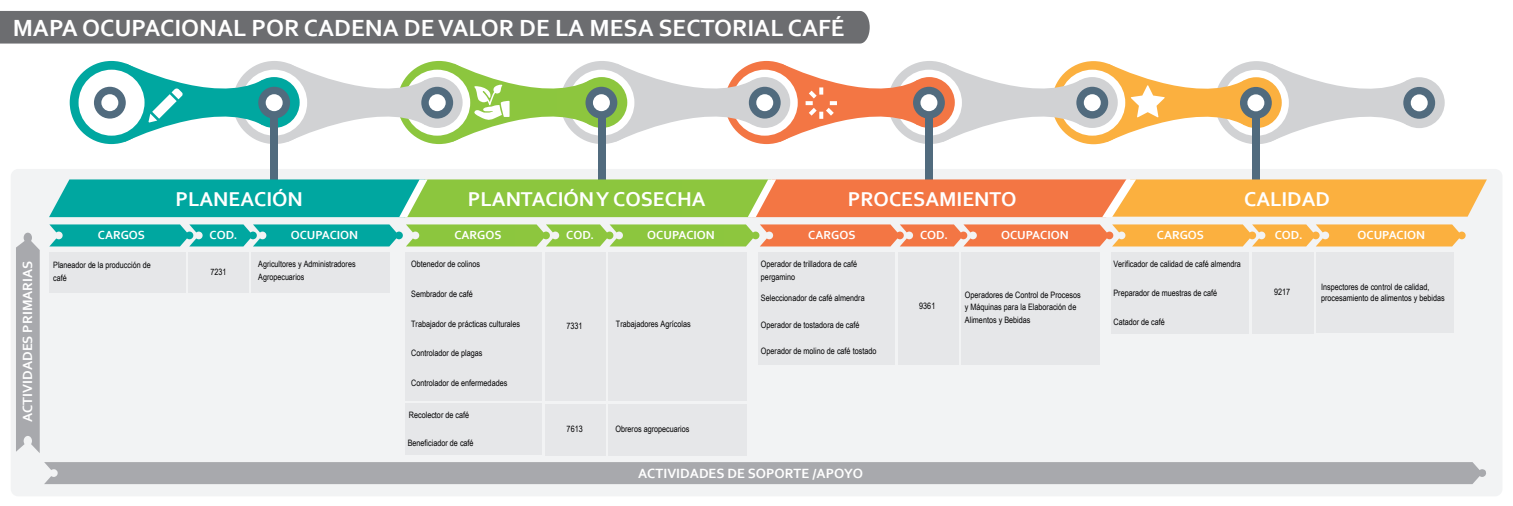
<style>
.page{position:relative;width:1513px;height:506px;background:#fff}
.page>*{position:absolute;margin:0;border:0;box-sizing:border-box;transform-origin:0 0}
.t1{font:700 24.5px "Corbel";color:#fff}
.t2{font:700 21px "Corbel";color:#fff}
.t3{font:700 14px "Corbel";color:#fff}
.t4{font:700 12.25px "Corbel";color:#fff}
.t5{font:8.84px/12.6px "Arial Narrow";color:#000001}
.t6{font:8.75px/12.6px "Arial Narrow";color:#000001}
</style>
<div class="page">
<div style="left:11px;top:169px;width:1491px;height:327px;background:#f2f3f4;border-radius:7px"></div>
<div style="left:897px;top:252px;width:61px;height:113px;background:#e6e7e9"></div>
<div style="left:757px;top:252px;width:137px;height:113px;background:#e6e7e9"></div>
<div style="left:961px;top:252px;width:138px;height:113px;background:#e6e7e9"></div>
<div style="left:545px;top:252px;width:60px;height:149px;background:#e6e7e9"></div>
<div style="left:405px;top:252px;width:136px;height:149px;background:#e6e7e9"></div>
<div style="left:608px;top:252px;width:139px;height:149px;background:#e6e7e9"></div>
<div style="left:1251px;top:252px;width:62px;height:81px;background:#e6e7e9"></div>
<div style="left:1110px;top:252px;width:138px;height:81px;background:#e6e7e9"></div>
<div style="left:1316px;top:253px;width:137px;height:80px;background:#e6e7e9"></div>
<div style="left:188px;top:252px;width:60px;height:41px;background:#e6e7e9"></div>
<div style="left:49px;top:252px;width:136px;height:41px;background:#e6e7e9"></div>
<div style="left:252px;top:252px;width:138px;height:41px;background:#e6e7e9"></div>
<div style="left:545px;top:404px;width:60px;height:51px;background:#e6e7e9"></div>
<div style="left:405px;top:403px;width:136px;height:52px;background:#e6e7e9"></div>
<div style="left:608px;top:404px;width:139px;height:51px;background:#e6e7e9"></div>
<svg style="left:49px;top:224px;width:1416px;height:22px;background:#a7ad69"></svg>
<div style="left:44px;top:462px;width:1442px;height:22px;background:#a8a9ad"></div>
<div style="left:1252px;top:114px;width:7px;height:84px;background:#516b7e"></div>
<div style="left:0;top:11px;width:869px;height:33px;background:#6c6d70"></div>
<div style="left:925px;top:114px;width:8px;height:83px;background:#516b7e"></div>
<div style="left:598px;top:114px;width:7px;height:83px;background:#516b7e"></div>
<div style="left:270px;top:114px;width:8px;height:83px;background:#516b7e"></div>
<svg style="left:49px;top:179px;width:1437px;height:38px;background:#a2a85f"></svg>
<svg style="left:16px;top:233px;width:24px;height:220px;background:#aeafb3"></svg>
<svg style="left:70px;top:61px;width:1374px;height:83px"></svg>
<h1 class="t1" style="left:13px;top:13px;width:833px">MAPA OCUPACIONAL POR CADENA DE VALOR DE LA MESA SECTORIAL CAFÉ</h1>
<h3 class="t3" style="left:19px;top:422px;width:163px;rotate:-90deg">ACTIVIDADES PRIMARIAS</h3>
<h2 class="t2" style="left:175px;top:186px;width:129px">PLANEACIÓN</h2>
<h2 class="t2" style="left:468px;top:186px;width:239px">PLANTACIÓN Y COSECHA</h2>
<h2 class="t2" style="left:847px;top:186px;width:170px">PROCESAMIENTO</h2>
<h2 class="t2" style="left:1243px;top:186px;width:87px">CALIDAD</h2>
<h3 class="t4" style="left:98px;top:227px;width:49px">CARGOS</h3>
<h3 class="t4" style="left:210px;top:227px;width:29px">COD.</h3>
<h3 class="t4" style="left:290px;top:227px;width:69px">OCUPACION</h3>
<h3 class="t4" style="left:454px;top:227px;width:49px">CARGOS</h3>
<h3 class="t4" style="left:566px;top:227px;width:29px">COD.</h3>
<h3 class="t4" style="left:647px;top:227px;width:69px">OCUPACION</h3>
<h3 class="t4" style="left:808px;top:227px;width:49px">CARGOS</h3>
<h3 class="t4" style="left:920px;top:227px;width:29px">COD.</h3>
<h3 class="t4" style="left:1001px;top:227px;width:69px">OCUPACION</h3>
<h3 class="t4" style="left:1156px;top:228px;width:49px">CARGOS</h3>
<h3 class="t4" style="left:1274px;top:227px;width:29px">COD.</h3>
<h3 class="t4" style="left:1357px;top:227px;width:69px">OCUPACION</h3>
<p class="t6" style="left:53px;top:258px;width:99px">Planeador de la producción de café</p>
<p class="t6" style="left:210px;top:265px;width:17px">7231</p>
<p class="t6" style="left:258px;top:257px;width:99px">Agricultores y Administradores<br>Agropecuarios</p>
<p class="t5" style="left:411px;top:257px;width:70px">Obtenedor de colinos</p>
<p class="t5" style="left:411px;top:287px;width:63px">Sembrador de café</p>
<p class="t5" style="left:411px;top:317px;width:110px">Trabajador de prácticas culturales</p>
<p class="t5" style="left:411px;top:346px;width:73px">Controlador de plagas</p>
<p class="t5" style="left:411px;top:376px;width:98px">Controlador de enfermedades</p>
<p class="t5" style="left:409px;top:408px;width:62px">Recolector de café</p>
<p class="t5" style="left:407px;top:436px;width:67px">Beneficiador de café</p>
<p class="t5" style="left:566px;top:319px;width:18px">7331</p>
<p class="t5" style="left:616px;top:317px;width:76px">Trabajadores Agrícolas</p>
<p class="t5" style="left:566px;top:422px;width:18px">7613</p>
<p class="t5" style="left:615px;top:422px;width:75px">Obreros agropecuarios</p>
<p class="t5" style="left:760px;top:257px;width:98px">Operador de trilladora de café pergamino</p>
<p class="t5" style="left:760px;top:291px;width:105px">Seleccionador de café almendra</p>
<p class="t5" style="left:760px;top:319px;width:100px">Operador de tostadora de café</p>
<p class="t5" style="left:760px;top:344px;width:117px">Operador de molino de café tostado</p>
<h3 class="t3" style="left:638px;top:465px;width:226px">ACTIVIDADES DE SOPORTE /APOYO</h3>
<p class="t5" style="left:919px;top:300px;width:18px">9361</p>
<p class="t5" style="left:964px;top:288px;width:117px">Operadores de Control de Procesos y Máquinas para la Elaboración de<br>Alimentos y Bebidas</p>
<p class="t5" style="left:1113px;top:257px;width:129px">Verificador de calidad de café almendra</p>
<p class="t5" style="left:1113px;top:286px;width:105px">Preparador de muestras de café</p>
<p class="t5" style="left:1113px;top:315px;width:53px">Catador de café</p>
<p class="t5" style="left:1273px;top:285px;width:18px">9217</p>
<p class="t5" style="left:1320px;top:282px;width:125px;line-height:10.5px">Inspectores de control de calidad, procesamiento de alimentos y bebidas</p>
</div>
